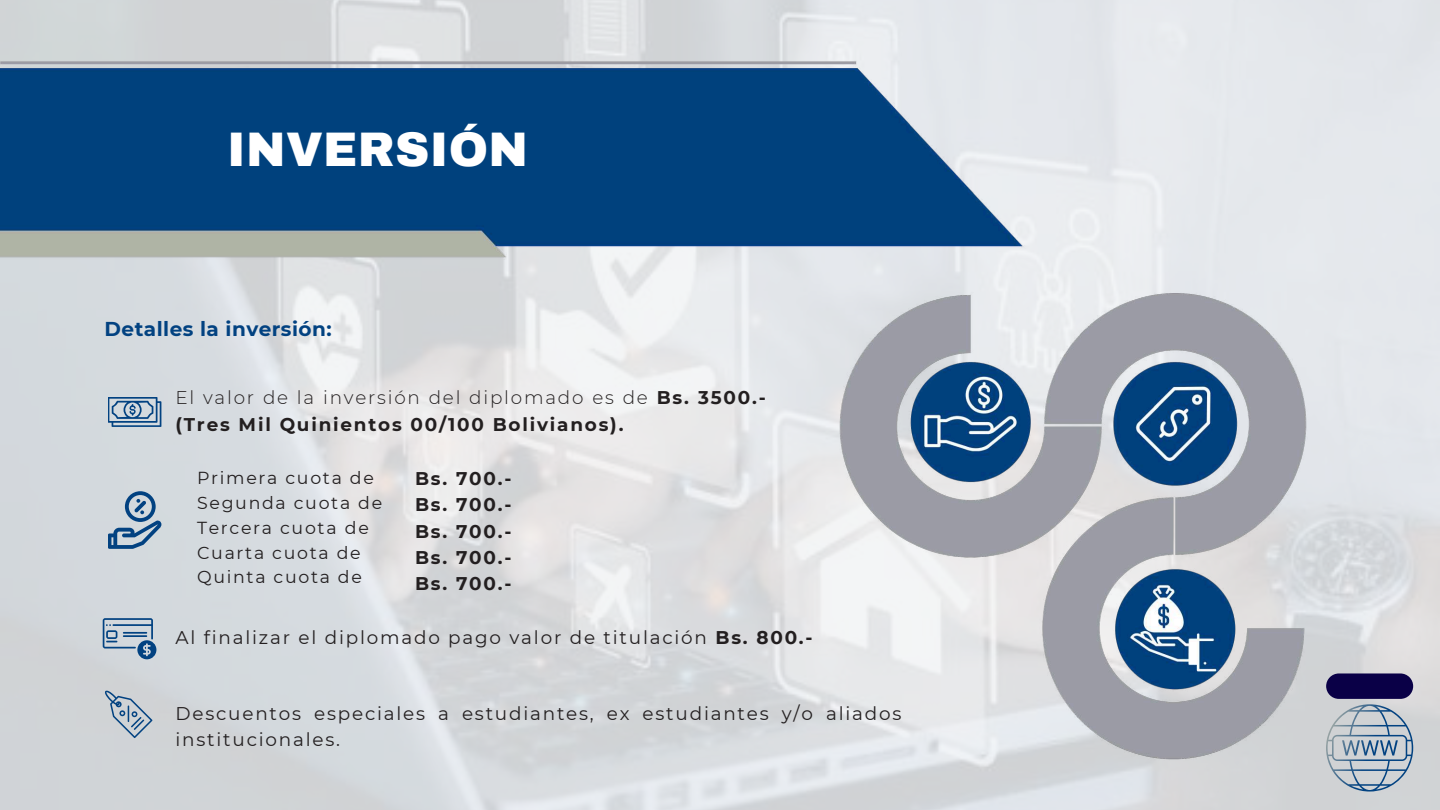
<style>
.page{position:relative;width:1440px;height:810px;background:#fff}
.page>*{position:absolute;margin:0;border:0;box-sizing:border-box;transform-origin:0 0}
.t1{font:900 47.5px "Archivo";letter-spacing:.01em;color:#fff}
.t2{font:700 20px "Montserrat";letter-spacing:.025em;color:#024281}
.t3{font:18.4px/26.2px "Montserrat";letter-spacing:.1em;color:#231f20}
.t4{font:700 18.4px/26.2px "Montserrat";letter-spacing:.1em;color:#231f20}
.t5{font:17.4px/24.8px "Montserrat";letter-spacing:.1em;color:#231f20}
.s1{font-weight:300}
.s2{font-weight:700}
</style>
<div class="page">
<img style="left:0;top:0;width:1440px;height:810px">
<img style="left:0;top:56px;width:1027px;height:206px">
<img style="left:836px;top:288px;width:474px;height:476px">
<svg style="left:108px;top:397px;width:53px;height:30px;background:#7f9cb8"></svg>
<svg style="left:108px;top:491px;width:53px;height:58px;background:#91aac0"></svg>
<svg style="left:103px;top:618px;width:53px;height:41px;background:#92a9c0"></svg>
<svg style="left:105px;top:690px;width:47px;height:48px;background:#afbbc7"></svg>
<svg style="left:1326px;top:673px;width:87px;height:118px;background:#8e95ac"></svg>
<h1 class="t1" style="left:227px;top:124px;width:302px">INVERSIÓN</h1>
<p class="t2" style="left:105px;top:317px;width:229px">Detalles la inversión:</p>
<p class="t4" style="left:175px;top:385px;width:592px"><span class="s1">El valor de la inversión del diplomado es de</span> Bs. 3500.- (Tres Mil Quinientos 00/100 Bolivianos).</p>
<p class="t5" style="left:197px;top:466px;width:187px">Primera cuota de<br>Segunda cuota de<br>Tercera cuota de<br>Cuarta cuota de<br>Quinta cuota de</p>
<p class="t4" style="left:415px;top:465px;width:98px;text-align:justify">Bs. 700.- Bs. 700.- Bs. 700.- Bs. 700.- Bs. 700.-</p>
<p class="t3" style="left:175px;top:625px;width:639px">Al finalizar el diplomado pago valor de titulación <span class="s2">Bs. 800.-</span></p>
<p class="t3" style="left:175px;top:700px;width:727px">Descuentos especiales a estudiantes, ex estudiantes y/o aliados institucionales.</p>
</div>
